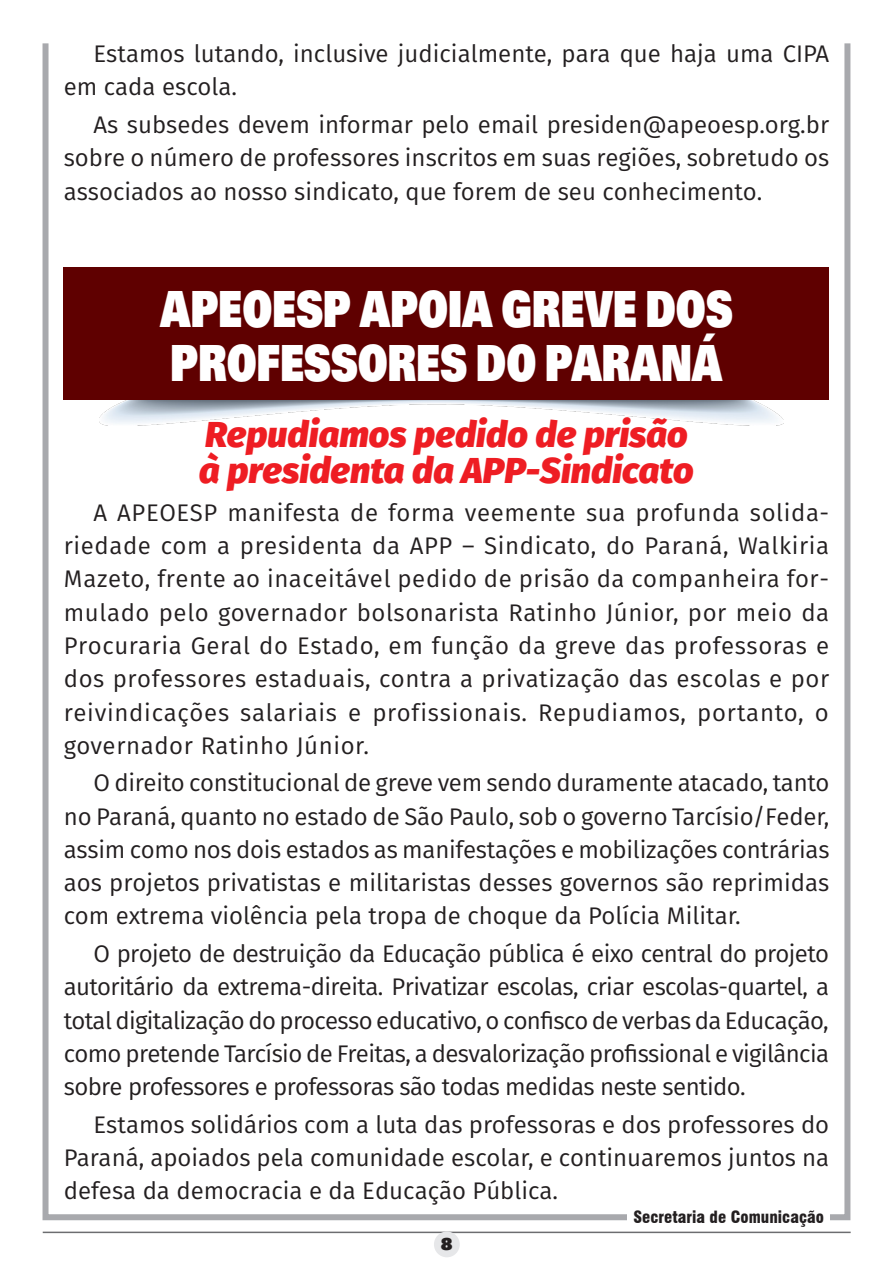
<style>
.page{position:relative;width:893px;height:1263px;background:#fff}
.page>*{position:absolute;margin:0;border:0;box-sizing:border-box;transform-origin:0 0}
.Título1{font:700 54px/54.3px "U001 DOT Ultr";color:#fff;scale:.75 1}
.Corpo_do_texto{font:italic 800 36px/36.3px "Fira Sans";color:#ee1d23}
.Corpo_do_texto-2{font:24px/33.3px "Fira Sans";color:#231f20;text-align:justify}
.t1{font:700 18px "U001 DOT Ultr";color:#231f20}
.t2{font:900 condensed 16.5px "Swiss 721 BT";color:#231f20}
</style>
<div class="page">
<div style="left:43px;top:40px;width:807px;height:1180px;border:6px solid #a8a9ad"></div>
<hr style="left:43px;top:1231px;width:808px;height:2px;background:#6c6d70">
<div style="left:434px;top:1231px;width:26px;height:26px;background:#e6e7e9;border-radius:50%"></div>
<div style="left:628px;top:1209px;width:202px;height:18px;background:#fff"></div>
<img style="left:100px;top:400px;width:683px;height:25px">
<div style="left:64px;top:268px;width:765px;height:132px;background:#5f0000"></div>
<p class="Corpo_do_texto-2" style="left:64px;top:37px;width:767px;text-indent:30px">Estamos lutando, inclusive judicialmente, para que haja uma CIPA em cada escola.</p>
<p class="Corpo_do_texto-2" style="left:64px;top:107px;width:767px;text-indent:30px">As subsedes devem informar pelo email presiden@apeoesp.org.br sobre o número de professores inscritos em suas regiões, sobretudo os associados ao nosso sindicato, que forem de seu conhecimento.</p>
<p class="Título1" style="left:160px;top:281px;width:765px">APEOESP APOIA GREVE DOS<br>PROFESSORES DO PARANÁ</p>
<p class="Corpo_do_texto" style="left:199px;top:413px;width:496px">Repudiamos pedido de prisão à presidenta da APP-Sindicato</p>
<p class="Corpo_do_texto-2" style="left:64px;top:495px;width:767px;text-indent:30px">A APEOESP manifesta de forma veemente sua profunda solida&shy;riedade com a presidenta da APP – Sindicato, do Paraná, Walkiria Mazeto, frente ao inaceitável pedido de prisão da companheira for&shy;mulado pelo governador bolsonarista Ratinho Júnior, por meio da Procuraria Geral do Estado, em função da greve das professoras e dos professores estaduais, contra a privatização das escolas e por reivindicações salariais e profissionais. Repudiamos, portanto, o governador Ratinho Júnior.</p>
<p class="Corpo_do_texto-2" style="left:64px;top:766px;width:767px;text-indent:30px">O direito constitucional de greve vem sendo duramente atacado, tanto no Paraná, quanto no estado de São Paulo, sob o governo Tarcísio/Feder, assim como nos dois estados as manifestações e mobilizações contrárias aos projetos privatistas e militaristas desses governos são reprimidas com extrema violência pela tropa de choque da Polícia Militar.</p>
<p class="Corpo_do_texto-2" style="left:64px;top:936px;width:767px;text-indent:30px">O projeto de destruição da Educação pública é eixo central do projeto autoritário da extrema-direita. Privatizar escolas, criar escolas-quartel, a total digitalização do processo educativo, o confisco de verbas da Educação, como pretende Tarcísio de Freitas, a desvalorização profissional e vigilância sobre professores e professoras são todas medidas neste sentido.</p>
<p class="Corpo_do_texto-2" style="left:64px;top:1107px;width:767px;text-indent:30px">Estamos solidários com a luta das professoras e dos professores do Paraná, apoiados pela comunidade escolar, e continuaremos juntos na defesa da democracia e da Educação Pública.</p>
<p class="t1" style="left:441px;top:1233px;width:13px">8</p>
<p class="t2" style="left:633px;top:1207px;width:192px">Secretaria de Comunicação</p>
</div>
